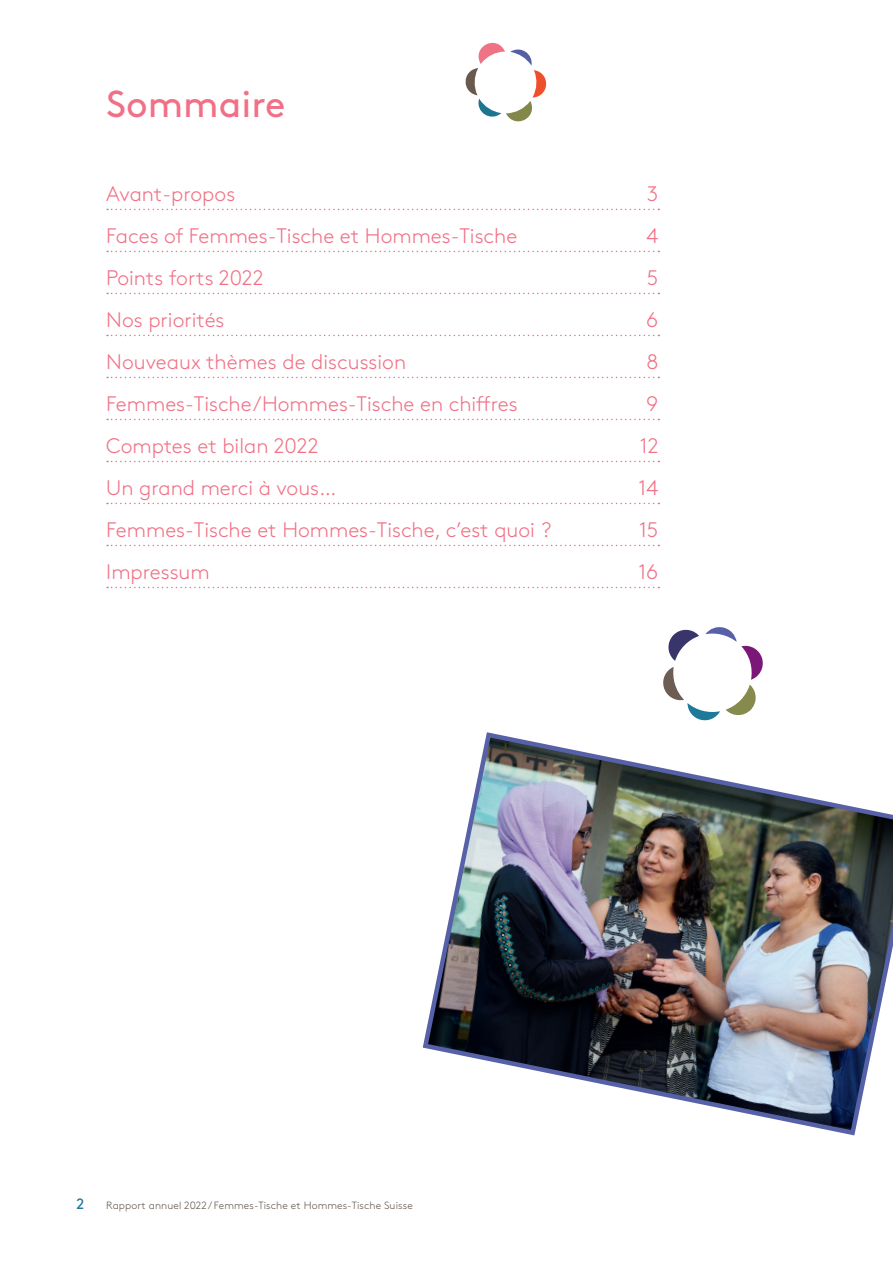
<style>
.page{position:relative;width:893px;height:1263px;background:#fff}
.page>*{position:absolute;margin:0;border:0;box-sizing:border-box;transform-origin:0 0}
.t1{font:37.5px "Brown Pro";color:#f17085}
.t2{font:300 21px "Brown Pro";color:#f17085}
.t3{font:15px "Brown Pro";color:#1f7a99}
.t4{font:300 10.5px "Brown Pro";letter-spacing:.01em;color:#5f5449}
</style>
<div class="page">
<svg style="left:107px;top:209px;width:552px;height:1px"></svg>
<svg style="left:107px;top:251px;width:552px;height:1px"></svg>
<svg style="left:107px;top:293px;width:552px;height:1px"></svg>
<svg style="left:107px;top:335px;width:552px;height:1px"></svg>
<svg style="left:107px;top:377px;width:552px;height:1px"></svg>
<svg style="left:107px;top:419px;width:552px;height:1px"></svg>
<svg style="left:107px;top:461px;width:552px;height:1px"></svg>
<svg style="left:107px;top:503px;width:552px;height:1px"></svg>
<svg style="left:107px;top:545px;width:552px;height:1px"></svg>
<svg style="left:107px;top:587px;width:552px;height:1px"></svg>
<svg style="left:465px;top:42px;width:82px;height:80px"></svg>
<svg style="left:663px;top:627px;width:100px;height:94px"></svg>
<img style="left:422px;top:732px;width:471px;height:404px">
<h1 class="t1" style="left:106px;top:75px;width:181px">Sommaire</h1>
<p class="t2" style="left:106px;top:178px;width:130px">Avant-propos</p>
<p class="t2" style="left:647px;top:178px;width:13px">3</p>
<p class="t2" style="left:106px;top:220px;width:412px">Faces of Femmes-Tische et Hommes-Tische</p>
<p class="t2" style="left:646px;top:220px;width:13px">4</p>
<p class="t2" style="left:106px;top:262px;width:159px">Points forts 2022</p>
<p class="t2" style="left:647px;top:262px;width:13px">5</p>
<p class="t2" style="left:106px;top:304px;width:120px">Nos priorités</p>
<p class="t2" style="left:646px;top:304px;width:14px">6</p>
<p class="t2" style="left:106px;top:346px;width:301px">Nouveaux thèmes de discussion</p>
<p class="t2" style="left:646px;top:346px;width:13px">8</p>
<p class="t2" style="left:106px;top:388px;width:413px">Femmes-Tische/Hommes-Tische en chiffres</p>
<p class="t2" style="left:646px;top:388px;width:14px">9</p>
<p class="t2" style="left:106px;top:430px;width:214px">Comptes et bilan 2022</p>
<p class="t2" style="left:640px;top:430px;width:20px">12</p>
<p class="t2" style="left:106px;top:472px;width:232px">Un grand merci à vous…</p>
<p class="t2" style="left:638px;top:472px;width:21px">14</p>
<p class="t2" style="left:106px;top:514px;width:446px">Femmes-Tische et Hommes-Tische, c’est quoi ?</p>
<p class="t2" style="left:639px;top:514px;width:21px">15</p>
<p class="t2" style="left:106px;top:556px;width:105px">Impressum</p>
<p class="t2" style="left:638px;top:556px;width:21px">16</p>
<p class="t3" style="left:77px;top:1192px;width:9px">2</p>
<p class="t4" style="left:106px;top:1198px;width:308px">Rapport annuel 2022 / Femmes-Tische et Hommes-Tische Suisse</p>
</div>
